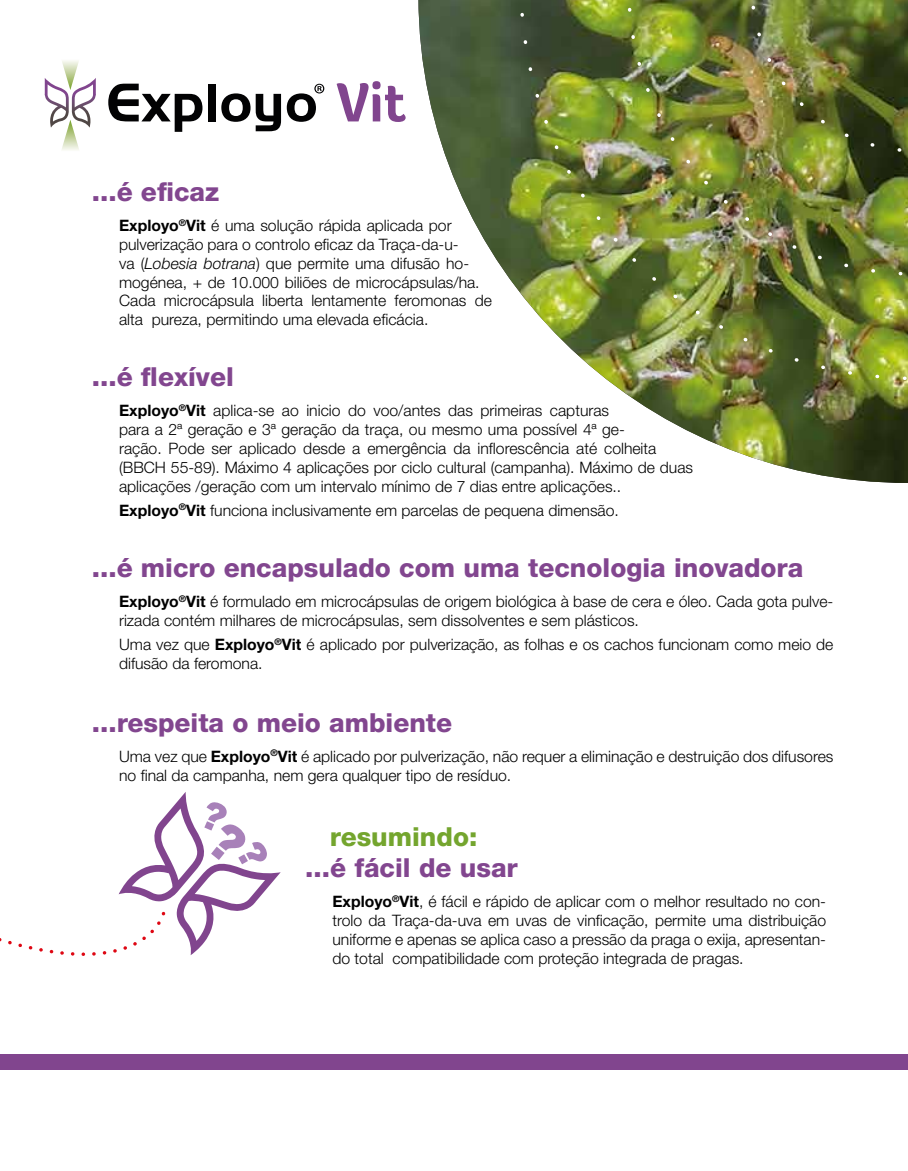
<style>
.page{position:relative;width:908px;height:1171px;background:#fff}
.page>*{position:absolute;margin:0;border:0;box-sizing:border-box;transform-origin:0 0}
.t1{font:800 26.25px "Helvetica Neue LT Std";color:#82468f}
.t2{font:800 26.25px "Helvetica Neue LT Std";color:#74a52e}
.t3{font:300 15.75px/18.9px "Helvetica Neue LT Std";color:#000}
.s1{font-weight:700}
.s2{font-style:italic}
</style>
<div class="page">
<img style="left:418px;top:0;width:490px;height:483px">
<img style="left:519px;top:0;width:389px;height:380px">
<img style="left:627px;top:0;width:281px;height:276px">
<img style="left:750px;top:0;width:158px;height:153px">
<div style="left:0;top:1054px;width:908px;height:16px;background:#81458e"></div>
<svg style="left:44px;top:61px;width:52px;height:89px"></svg>
<svg style="left:108px;top:84px;width:94px;height:48px"></svg>
<div style="left:208px;top:84px;width:8px;height:37px;background:#020203"></div>
<svg style="left:221px;top:93px;width:29px;height:29px"></svg>
<svg style="left:256px;top:94px;width:25px;height:37px"></svg>
<svg style="left:287px;top:84px;width:37px;height:38px"></svg>
<svg style="left:337px;top:81px;width:69px;height:41px"></svg>
<svg style="left:0;top:792px;width:281px;height:164px"></svg>
<h1 class="t1" style="left:92px;top:176px;width:129px">...é eficaz</h1>
<p class="t3" style="left:119px;top:215px;width:374px"><span class="s1">Exployo</span><sup>®</sup><span class="s1">Vit</span> é uma solução rápida aplicada por pulverização para o controlo eficaz da Traça-da-u-<br>va (<span class="s2">Lobesia botrana</span>) que permite uma difusão ho&shy;mogénea, + de 10.000 biliões de microcápsulas/ha.<br>Cada microcápsula liberta lentamente feromonas de alta pureza, permitindo uma elevada eficácia.</p>
<h1 class="t1" style="left:92px;top:361px;width:144px">...é flexível</h1>
<p class="t3" style="left:119px;top:401px;width:575px"><span class="s1">Exployo</span><sup>®</sup><span class="s1">Vit</span> aplica-se ao inicio do voo/antes das primeiras capturas<br>para a 2ª geração e 3ª geração da traça, ou mesmo uma possível 4ª ge-<br>ração. Pode ser aplicado desde a emergência da inflorescência até colheita (BBCH 55-89). Máximo 4 aplicações por ciclo cultural (campanha). Máximo de duas aplicações /geração com um intervalo mínimo de 7 dias entre aplicações..</p>
<p class="t3" style="left:119px;top:500px;width:501px"><span class="s1">Exployo</span><sup>®</sup><span class="s1">Vit</span> funciona inclusivamente em parcelas de pequena dimensão.</p>
<h1 class="t1" style="left:92px;top:552px;width:713px">...é micro encapsulado com uma tecnologia inovadora</h1>
<p class="t3" style="left:119px;top:592px;width:716px"><span class="s1">Exployo</span><sup>®</sup><span class="s1">Vit</span> é formulado em microcápsulas de origem biológica à base de cera e óleo. Cada gota pulve&shy;rizada contém milhares de microcápsulas, sem dissolventes e sem plásticos.</p>
<p class="t3" style="left:119px;top:635px;width:716px">Uma vez que <span class="s1">Exployo</span><sup>®</sup><span class="s1">Vit</span> é aplicado por pulverização, as folhas e os cachos funcionam como meio de difusão da feromona.</p>
<h1 class="t1" style="left:92px;top:707px;width:362px">...respeita o meio ambiente</h1>
<p class="t3" style="left:119px;top:746px;width:716px">Uma vez que <span class="s1">Exployo</span><sup>®</sup><span class="s1">Vit</span> é aplicado por pulverização, não requer a eliminação e destruição dos difusores no final da campanha, nem gera qualquer tipo de resíduo.</p>
<h1 class="t2" style="left:330px;top:820px;width:149px">resumindo:</h1>
<h1 class="t1" style="left:305px;top:852px;width:214px">...é fácil de usar</h1>
<p class="t3" style="left:332px;top:892px;width:495px;text-align:justify"><span class="s1">Exployo</span><sup>®</sup><span class="s1">Vit</span>, é fácil e rápido de aplicar com o melhor resultado no con&shy;trolo da Traça-da-uva em uvas de vinficação, permite uma distribuição uniforme e apenas se aplica caso a pressão da praga o exija, apresentan&shy;do total compatibilidade com proteção integrada de pragas.</p>
</div>
